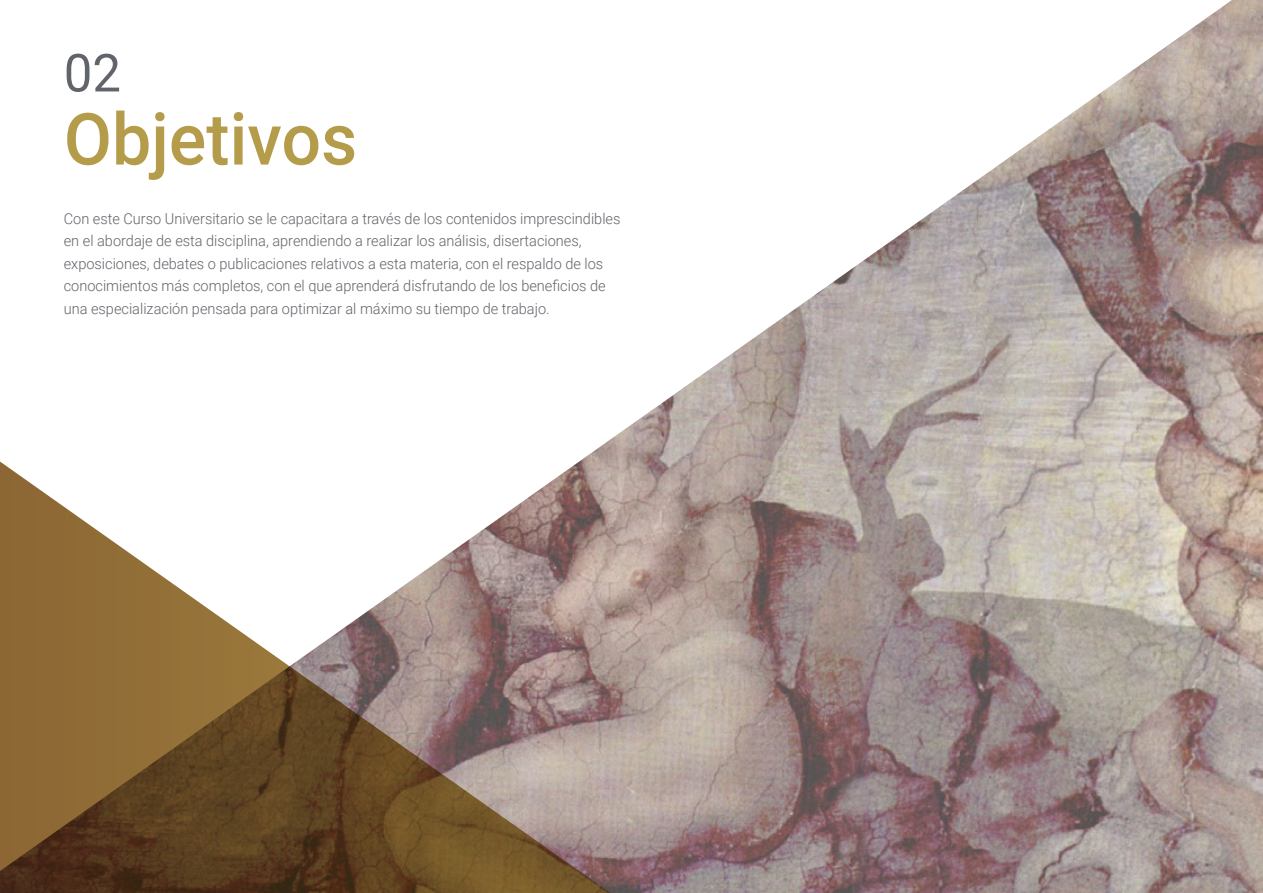
<style>
.page{position:relative;width:1263px;height:893px;background:#fff}
.page>*{position:absolute;margin:0;border:0;box-sizing:border-box;transform-origin:0 0}
.t1{font:500 72px "Roboto";color:#b49c4b}
.t2{font:52.5px "Roboto";color:#61646a}
.t3{font:300 15px/22.5px "Roboto";color:#61646a}
</style>
<div class="page">
<img style="left:601px;top:0;width:662px;height:893px">
<svg style="left:0;top:446px;width:640px;height:447px"></svg>
<h2 class="t2" style="left:64px;top:36px;width:59px">02</h2>
<h1 class="t1" style="left:64px;top:89px;width:295px">Objetivos</h1>
<p class="t3" style="left:64px;top:207px;width:558px">Con este Curso Universitario se le capacitara a través de los contenidos imprescindibles en el abordaje de esta disciplina, aprendiendo a realizar los análisis, disertaciones, exposiciones, debates o publicaciones relativos a esta materia, con el respaldo de los conocimientos más completos, con el que aprenderá disfrutando de los beneficios de una especialización pensada para optimizar al máximo su tiempo de trabajo.</p>
</div>
